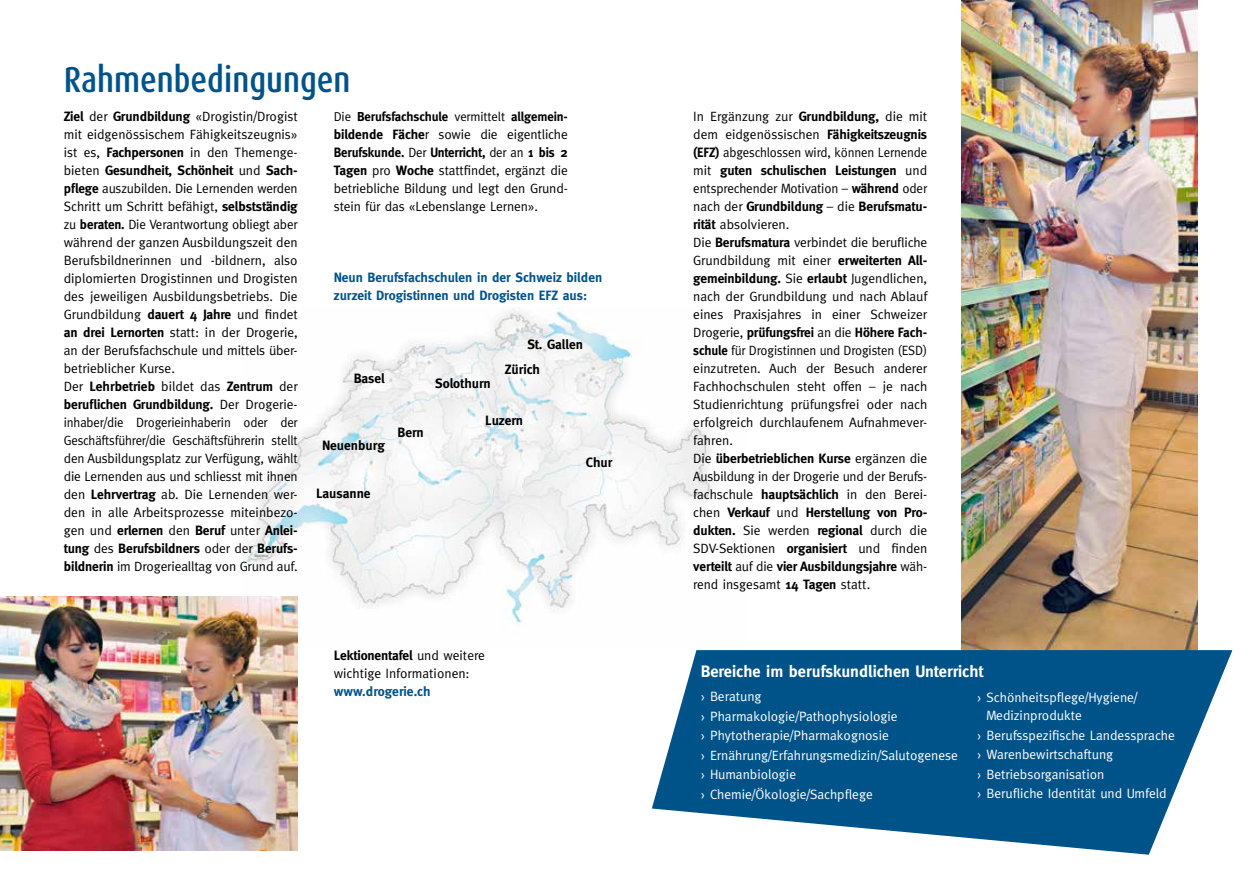
<style>
.page{position:relative;width:1259px;height:893px;background:#fff}
.page>*{position:absolute;margin:0;border:0;box-sizing:border-box;transform-origin:0 0}
.t1{font:500 36px "Dax Condensed";color:#005389}
.t2{font:700 16.5px "Meta";color:#fff}
.t3{font:13.5px/18px "Meta";color:#000}
.t4{font:13.5px/19.5px "Meta";color:#fff}
.t5{font:700 13.5px/18px "Meta";color:#005389}
.t6{font:700 13.5px "Meta";color:#000}
.t7{font:700 12.9px "Meta";letter-spacing:-.01em;color:#000}
.s1{font-weight:400}
.s2{font-weight:700}
.s3{font-family:"Meta Plus Normal"}
</style>
<div class="page">
<img style="left:961px;top:0;width:236px;height:650px">
<img style="left:243px;top:306px;width:468px;height:318px">
<svg style="left:652px;top:650px;width:580px;height:205px;fill:#005389"></svg>
<img style="left:0;top:597px;width:298px;height:253px">
<h1 class="t1" style="left:64px;top:59px;width:288px">Rahmenbedingungen</h1>
<p class="t7" style="left:334px;top:109px;width:235px"><span class="s1">Die</span> Berufsfachschule <span class="s1">vermittelt</span> allgemein-</p>
<p class="t3" style="left:334px;top:125px;width:235px;text-align:justify"><span class="s2">bildende Fäche</span>r sowie die eigentliche <span class="s2">Berufskunde.</span> Der <span class="s2">Unterricht,</span> der an <span class="s2">1 bis 2<br>Tagen</span> pro <span class="s2">Woche</span> stattfindet, ergänzt die betriebliche Bildung und legt den Grund&shy;stein für das «Lebenslange Lernen».</p>
<p class="t3" style="left:64px;top:107px;width:235px"><span class="s2">Ziel</span> der <span class="s2">Grundbildung</span> «Drogistin/Drogist mit eidgenössischem Fähigkeitszeugnis» ist es, <span class="s2">Fachpersonen</span> in den Themenge&shy;bieten <span class="s2">Gesundheit, Schönheit</span> und <span class="s2">Sach&shy;pflege</span> auszubilden. Die Lernenden werden Schritt um Schritt befähigt, <span class="s2">selbstständig </span>zu <span class="s2">beraten.</span> Die Verantwortung obliegt aber während der ganzen Ausbildungszeit den Berufsbildnerinnen und -bildnern, also diplomierten Drogistinnen und Drogisten des jeweiligen Ausbildungsbetriebs. Die Grundbildung <span class="s2">dauert 4 Jahre</span> und findet <span class="s2">an drei Lernorten</span> statt: in der Drogerie, an der Berufsfachschule und mittels über&shy;betrieblicher Kurse.<br>Der <span class="s2">Lehrbetrieb</span> bildet das <span class="s2">Zentrum</span> der <span class="s2">beruflichen Grundbildung.</span> Der Drogerie&shy;inhaber/die Drogerieinhaberin oder der Geschäftsführer/die Geschäftsführerin stellt den Ausbildungsplatz zur Verfügung, wählt die Lernenden aus und schliesst mit ihnen den <span class="s2">Lehrvertrag</span> ab. Die Lernenden wer&shy;den in alle Arbeitsprozesse miteinbezo&shy;gen und <span class="s2">erlernen</span> den <span class="s2">Beruf</span> unter <span class="s2">Anlei&shy;tung</span> des <span class="s2">Berufsbildners</span> oder der <span class="s2">Berufs&shy;bildnerin</span> im Drogeriealltag von Grund auf.</p>
<p class="t5" style="left:334px;top:268px;width:270px">Neun Berufsfachschulen in der Schweiz bilden zurzeit Drogistinnen und Drogisten EFZ aus:</p>
<p class="t6" style="left:527px;top:336px;width:57px">St. Gallen</p>
<p class="t6" style="left:505px;top:362px;width:37px">Zürich</p>
<p class="t6" style="left:354px;top:371px;width:33px">Basel</p>
<p class="t6" style="left:435px;top:376px;width:57px">Solothurn</p>
<p class="t6" style="left:485px;top:413px;width:39px">Luzern</p>
<p class="t6" style="left:397px;top:425px;width:28px">Bern</p>
<p class="t6" style="left:322px;top:437px;width:64px">Neuenburg</p>
<p class="t6" style="left:586px;top:454px;width:28px">Chur</p>
<p class="t6" style="left:316px;top:485px;width:56px">Lausanne</p>
<p class="t3" style="left:334px;top:646px;width:153px"><span class="s2">Lektionentafel</span> und weitere wichtige Informationen:</p>
<p class="t5" style="left:334px;top:682px;width:98px">www.drogerie.ch</p>
<p class="t3" style="left:693px;top:107px;width:235px">In Ergänzung zur <span class="s2">Grundbildung,</span> die mit dem eidgenössischen <span class="s2">Fähigkeitszeugnis (EFZ)</span> abgeschlossen wird, können Lernende mit <span class="s2">guten schulischen Leistungen</span> und entsprechender Motivation – <span class="s2">während</span> oder nach der <span class="s2">Grundbildung</span> – die <span class="s2">Berufsmatu&shy;rität</span> absolvieren.<br>Die <span class="s2">Berufsmatura</span> verbindet die berufliche Grundbildung mit einer <span class="s2">erweiterten All&shy;gemeinbildung.</span> Sie <span class="s2">erlaubt</span> Jugendlichen, nach der Grundbildung und nach Ablauf eines Praxisjahres in einer Schweizer Drogerie, <span class="s2">prüfungsfrei</span> an die <span class="s2">Höhere Fach&shy;schule</span> für Drogistinnen und Drogisten (ESD) einzutreten. Auch der Besuch anderer Fachhochschulen steht offen – je nach Studienrichtung prüfungsfrei oder nach erfolgreich durchlaufenem Aufnahmever&shy;fahren.<br>Die <span class="s2">überbetrieblichen Kurse</span> ergänzen die Ausbildung in der Drogerie und der Berufs&shy;fachschule <span class="s2">hauptsächlich</span> in den Berei&shy;chen <span class="s2">Verkauf</span> und <span class="s2">Herstellung von Pro&shy;dukten.</span> Sie werden <span class="s2">regional</span> durch die SDV-Sektionen <span class="s2">organisiert</span> und finden <span class="s2">verteilt</span> auf die <span class="s2">vier Ausbildungsjahre</span> wäh&shy;rend insgesamt <span class="s2">14 Tagen</span> statt.</p>
<p class="t2" style="left:701px;top:662px;width:284px">Bereiche im berufskundlichen Unterricht</p>
<p class="t4" style="left:701px;top:687px;width:259px"><span class="s3">›</span> Beratung<br><span class="s3">›</span> Pharmakologie/Pathophysiologie<br><span class="s3">›</span> Phytotherapie/Pharmakognosie<br><span class="s3">›</span> Ernährung/Erfahrungsmedizin/Salutogenese <span class="s3">›</span> Humanbiologie<br><span class="s3">›</span> Chemie/Ökologie/Sachpflege</p>
<p class="t4" style="left:986px;top:689px;width:153px;line-height:18px;text-indent:-9px"><span class="s3">›</span> Schönheitspflege/Hygiene/<br>Medizinprodukte</p>
<p class="t4" style="left:977px;top:725px;width:199px"><span class="s3">›</span> Berufsspezifische Landessprache <span class="s3">›</span> Warenbewirtschaftung<br><span class="s3">›</span> Betriebsorganisation<br><span class="s3">›</span> Berufliche Identität und Umfeld</p>
</div>
